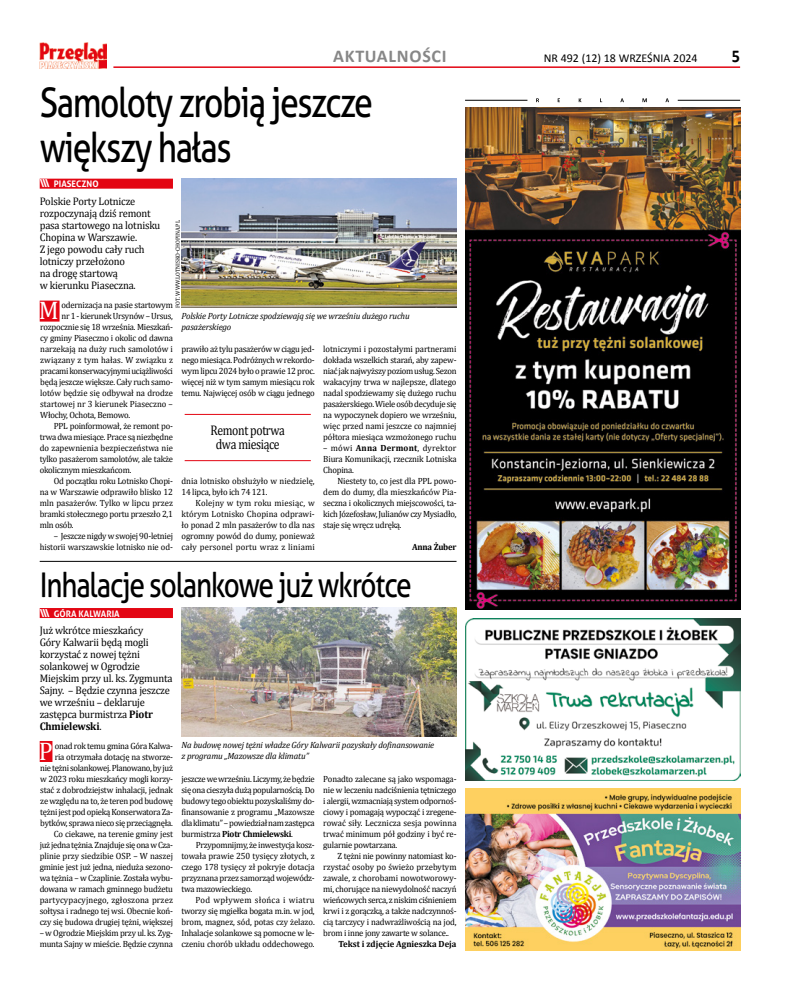
<style>
.page{position:relative;width:794px;height:993px;background:#fff}
.page>*{position:absolute;margin:0;border:0;box-sizing:border-box;transform-origin:0 0}
.t1{font:41px/45px "Aller";letter-spacing:-.04em;color:#000;scale:.82 1}
.t2{font:34px "Aller";letter-spacing:-.04em;color:#000;scale:.82 1}
.t3{font:25.5px "Cambria";color:#fff;scale:.96 1}
.t4{font:700 18px "Calibri";letter-spacing:.04em;color:#878787}
.t5{font:700 18px "Calibri";color:#000;scale:.9 1}
.t6{font:14px/14px "Cambria";letter-spacing:-.03em;color:#000;text-align:center;scale:.84 1}
.t7{font:12px "Calibri";color:#000}
.t8{font:11px/12px "Cambria";letter-spacing:-.015em;color:#000;scale:.95 1}
.t9{font:9px/11px "Cambria";letter-spacing:-.025em;color:#000;text-align:justify;scale:.96 1}
.t10{font:italic 9px/11px "Cambria";letter-spacing:-.015em;color:#000}
.t11{font:9px/11px "Cambria";color:#000;scale:.96 1}
.t12{font:9px "Cambria";letter-spacing:-.005em;color:#000;scale:.96 1}
.t13{font:700 9px "Aller";color:#fff;scale:.96 1}
.t14{font:9px "Cambria";letter-spacing:.005em;color:#000;scale:.96 1}
.t15{font:700 9px "Cambria";color:#000;scale:.96 1}
.t16{font:700 9px "Cambria";letter-spacing:-.025em;color:#000;scale:.96 1}
.t17{font:6px "Cambria";color:#000;scale:.96 1}
.s1{font-size:11px}
.s2{font-weight:700}
</style>
<div class="page">
<hr style="left:113px;top:66px;width:627px;height:2px;background:#e30613">
<img style="left:40px;top:42px;width:67px;height:26px">
<img style="left:465px;top:108px;width:275px;height:501px">
<img style="left:465px;top:788px;width:275px;height:162px">
<img style="left:465px;top:618px;width:275px;height:161px">
<div style="left:40px;top:607px;width:133px;height:10px;background:#e30613"></div>
<div style="left:40px;top:740px;width:12px;height:21px;background:#e30613"></div>
<div style="left:40px;top:178px;width:133px;height:10px;background:#e30613"></div>
<div style="left:40px;top:300px;width:20px;height:21px;background:#e30613"></div>
<hr style="left:185px;top:414px;width:126px;height:1px;background:#e30613">
<hr style="left:185px;top:460px;width:126px;height:1px;background:#e30613">
<img style="left:181px;top:179px;width:275px;height:128px">
<img style="left:181px;top:607px;width:275px;height:129px">
<hr style="left:465px;top:100px;width:62px;height:1px;background:#000">
<hr style="left:678px;top:100px;width:62px;height:1px;background:#000">
<svg style="left:536px;top:98px;width:133px;height:4px"></svg>
<hr style="left:40px;top:561px;width:416px;height:1px;background:#000">
<h3 class="t4" style="left:333px;top:45px;width:115px">AKTUALNOŚCI</h3>
<h3 class="t7" style="left:544px;top:51px;width:155px">NR 492 (12) 18 WRZEŚNIA 2024</h3>
<h3 class="t5" style="left:731px;top:45px;width:11px">5</h3>
<h1 class="t1" style="left:40px;top:80px;width:408px">Samoloty zrobią jeszcze większy hałas</h1>
<p class="t13" style="left:40px;top:178px;width:63px"><span class="s1">\\\</span> PIASECZNO</p>
<p class="t8" style="left:40px;top:195px;width:129px">Polskie Porty Lotnicze rozpoczynają dziś remont pasa startowego na lotnisku<br>Chopina w Warszawie.<br>Z jego powodu cały ruch lotniczy przełożono<br>na drogę startową<br>w kierunku Piaseczna.</p>
<h3 class="t3" style="left:39px;top:295px;width:22px">M</h3>
<p class="t9" style="left:62px;top:299px;width:118px">odernizacja na pasie startowym</p>
<p class="t17" style="left:174px;top:307px;width:93px;rotate:-90deg">FOT. WWW.LOTNISKO-CHOPINA.PL</p>
<p class="t10" style="left:181px;top:309px;width:230px">Polskie Porty Lotnicze spodziewają się we wrześniu dużego ruchu pasażerskiego</p>
<p class="t9" style="left:62px;top:310px;width:118px">nr 1 - kierunek Ursynów – Ursus,</p>
<p class="t9" style="left:40px;top:321px;width:140px">rozpocznie się 18 września. Mieszkań-</p>
<p class="t9" style="left:40px;top:332px;width:140px">cy gminy Piaseczno i okolic od dawna</p>
<p class="t12" style="left:40px;top:344px;width:140px">narzekają na duży ruch samolotów i</p>
<p class="t14" style="left:40px;top:355px;width:140px">związany z tym hałas. W związku z</p>
<p class="t9" style="left:40px;top:365px;width:140px">pracami konserwacyjnymi uciążliwości</p>
<p class="t9" style="left:40px;top:376px;width:140px">będą jeszcze większe. Cały ruch samo-</p>
<p class="t12" style="left:40px;top:388px;width:140px">lotów będzie się odbywał na drodze</p>
<p class="t12" style="left:40px;top:399px;width:140px">startowej nr 3 kierunek Piaseczno –</p>
<p class="t9" style="left:40px;top:409px;width:95px">Włochy, Ochota, Bemowo.</p>
<p class="t9" style="left:54px;top:420px;width:126px">PPL poinformował, że remont po-</p>
<p class="t9" style="left:40px;top:431px;width:140px">trwa dwa miesiące. Prace są niezbędne</p>
<p class="t11" style="left:40px;top:442px;width:140px">do zapewnienia bezpieczeństwa nie</p>
<p class="t9" style="left:40px;top:453px;width:140px">tylko pasażerom samolotów, ale także</p>
<p class="t9" style="left:40px;top:464px;width:97px">okolicznym mieszkańcom.</p>
<p class="t9" style="left:54px;top:475px;width:126px">Od początku roku Lotnisko Chopi-</p>
<p class="t9" style="left:40px;top:486px;width:140px">na w Warszawie odprawiło blisko 12</p>
<p class="t11" style="left:40px;top:497px;width:140px">mln pasażerów. Tylko w lipcu przez</p>
<p class="t9" style="left:40px;top:508px;width:140px">bramki stołecznego portu przeszło 2,1</p>
<p class="t9" style="left:40px;top:519px;width:37px">mln osób.</p>
<p class="t9" style="left:40px;top:530px;width:140px;text-align:right">– Jeszcze nigdy w swojej 90-letniej historii warszawskie lotnisko nie od-</p>
<p class="t9" style="left:181px;top:343px;width:140px">prawiło aż tylu pasażerów w ciągu jed&shy;nego miesiąca. Podróżnych w rekordo&shy;wym lipcu 2024 było o prawie 12 proc. więcej niż w tym samym miesiącu rok temu. Najwięcej osób w ciągu jednego</p>
<p class="t9" style="left:323px;top:343px;width:140px">lotniczymi i pozostałymi partnerami dokłada wszelkich starań, aby zapew&shy;niać jak najwyższy poziom usług. Sezon wakacyjny trwa w najlepsze, dlatego nadal spodziewamy się dużego ruchu pasażerskiego. Wiele osób decyduje się na wypoczynek dopiero we wrześniu, więc przed nami jeszcze co najmniej półtora miesiąca wzmożonego ruchu</p>
<p class="t9" style="left:323px;top:442px;width:140px">– mówi <span class="s2">Anna Dermont</span>, dyrektor Biura Komunikacji, rzecznik Lotniska Chopina.</p>
<p class="t9" style="left:323px;top:475px;width:140px;text-indent:14px">Niestety to, co jest dla PPL powo&shy;dem do dumy, dla mieszkańców Pia&shy;seczna i okolicznych miejscowości, ta&shy;kich Józefosław, Julianów czy Mysiadło, staje się wręcz udręką.</p>
<p class="t16" style="left:412px;top:541px;width:48px">Anna Żuber</p>
<h3 class="t6" style="left:210px;top:423px;width:90px">Remont potrwa dwa miesiące</h3>
<p class="t11" style="left:181px;top:475px;width:140px">dnia lotnisko obsłużyło w niedzielę,<br>14 lipca, było ich 74 121.</p>
<p class="t9" style="left:181px;top:497px;width:140px;text-indent:14px">Kolejny w tym roku miesiąc, w którym Lotnisko Chopina odprawi&shy;ło ponad 2 mln pasażerów to dla nas ogromny powód do dumy, ponieważ cały personel portu wraz z liniami</p>
<h2 class="t2" style="left:40px;top:563px;width:455px">Inhalacje solankowe już wkrótce</h2>
<p class="t13" style="left:40px;top:607px;width:85px"><span class="s1">\\\</span> GÓRA KALWARIA</p>
<p class="t8" style="left:40px;top:624px;width:141px">Już wkrótce mieszkańcy<br>Góry Kalwarii będą mogli korzystać z nowej tężni solankowej w Ogrodzie<br>Miejskim przy ul. ks. Zygmunta<br>Sajny. – Będzie czynna jeszcze we wrześniu – deklaruje zastępca burmistrza <span class="s2">Piotr<br>Chmielewski</span>.</p>
<h3 class="t3" style="left:39px;top:735px;width:16px">P</h3>
<p class="t9" style="left:40px;top:739px;width:140px;text-align:right">onad rok temu gmina Góra Kalwa-<br>ria otrzymała dotację na stworze-<br>nie tężni solankowej. Planowano, by już w 2023 roku mieszkańcy mogli korzy&shy;stać z dobrodziejstw inhalacji, jednak ze względu na to, że teren pod budowę tężni jest pod opieką Konserwatora Za&shy;bytków, sprawa nieco się przeciągnęła.<br>Co ciekawe, na terenie gminy jest<br>już jedna tężnia. Znajduje się ona w Cza&shy;plinie przy siedzibie OSP. – W naszej gminie jest już jedna, nieduża sezono&shy;wa tężnia – w Czaplinie. Została wybu&shy;dowana w ramach gminnego budżetu partycypacyjnego, zgłoszona przez sołtysa i radnego tej wsi. Obecnie koń&shy;czy się budowa drugiej tężni, większej</p>
<p class="t9" style="left:40px;top:926px;width:140px">– w Ogrodzie Miejskim przy ul. ks. Zyg&shy;munta Sajny w mieście. Będzie czynna</p>
<p class="t10" style="left:181px;top:739px;width:254px">Na budowę nowej tężni władze Góry Kalwarii pozyskały dofinansowanie z programu „Mazowsze dla klimatu”</p>
<p class="t9" style="left:181px;top:772px;width:140px">jeszcze we wrześniu. Liczymy, że będzie się ona cieszyła dużą popularnością. Do budowy tego obiektu pozyskaliśmy do&shy;finansowanie z programu „Mazowsze dla klimatu” – powiedział nam zastępca burmistrza <span class="s2">Piotr Chmielewski</span>.</p>
<p class="t9" style="left:181px;top:838px;width:140px;text-indent:14px">Przypomnijmy, że inwestycja kosz&shy;towała prawie 250 tysięcy złotych, z czego 178 tysięcy zł pokryje dotacja przyznana przez samorząd wojewódz&shy;twa mazowieckiego.</p>
<p class="t9" style="left:181px;top:893px;width:140px;text-indent:14px">Pod wpływem słońca i wiatru tworzy się mgiełka bogata m.in. w jod, brom, magnez, sód, potas czy żelazo.<br>Inhalacje solankowe są pomocne w le&shy;czeniu chorób układu oddechowego.</p>
<p class="t9" style="left:323px;top:772px;width:140px">Ponadto zalecane są jako wspomaga&shy;nie w leczeniu nadciśnienia tętniczego i alergii, wzmacniają system odpornoś&shy;ciowy i pomagają wypocząć i zregene&shy;rować siły. Lecznicza sesja powinna trwać minimum pół godziny i być re&shy;gularnie powtarzana.</p>
<p class="t9" style="left:323px;top:849px;width:140px;text-indent:14px">Z tężni nie powinny natomiast ko&shy;rzystać osoby po świeżo przebytym zawale, z chorobami nowotworowy&shy;mi, chorujące na niewydolność naczyń wieńcowych serca, z niskim ciśnieniem krwi i z gorączką, a także nadczynnoś&shy;cią tarczycy i nadwrażliwością na jod, brom i inne jony zawarte w solance..</p>
<p class="t15" style="left:338px;top:937px;width:125px">Tekst i zdjęcie Agnieszka Deja</p>
</div>
